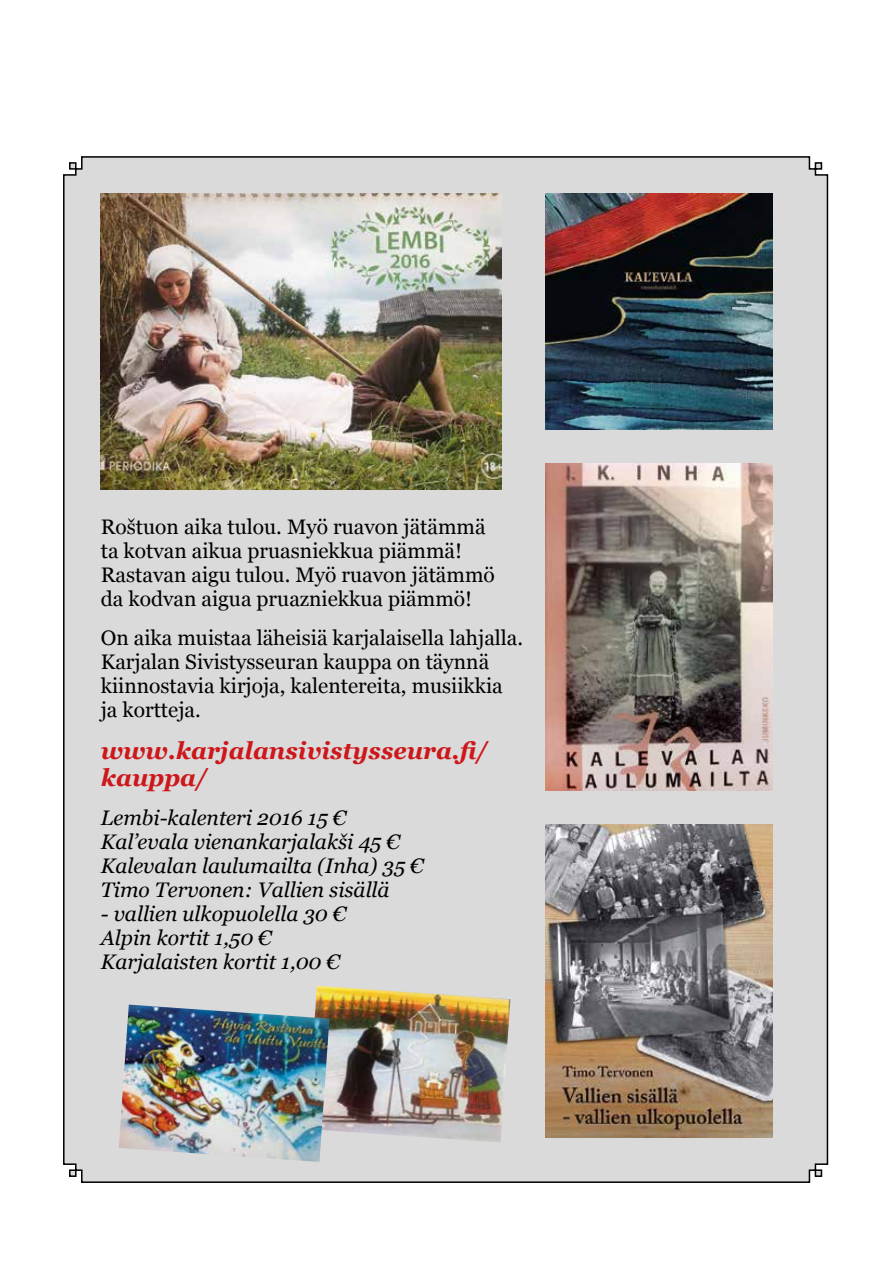
<style>
.page{position:relative;width:893px;height:1263px;background:#fff}
.page>*{position:absolute;margin:0;border:0;box-sizing:border-box;transform-origin:0 0}
.t1{font:italic 700 24px/27px "Georgia";color:#cd171a}
.t2{font:21px/24px "Georgia";color:#000}
.t3{font:italic 21px/24px "Georgia";color:#000}
</style>
<div class="page">
<div style="left:63px;top:156px;width:766px;height:1027px;background:#dadada"></div>
<img style="left:545px;top:825px;width:228px;height:312px">
<img style="left:307px;top:986px;width:203px;height:156px">
<img style="left:119px;top:1004px;width:210px;height:158px">
<img style="left:545px;top:194px;width:228px;height:235px">
<img style="left:101px;top:193px;width:400px;height:296px">
<img style="left:545px;top:463px;width:228px;height:327px">
<p class="t2" style="left:101px;top:515px;width:396px">Roštuon aika tulou. Myö ruavon jätämmä ta kotvan aikua pruasniekkua piämmä!<br>Rastavan aigu tulou. Myö ruavon jätämmö da kodvan aigua pruazniekkua piämmö!</p>
<p class="t2" style="left:101px;top:626px;width:424px">On aika muistaa läheisiä karjalaisella lahjalla.<br>Karjalan Sivistysseuran kauppa on täynnä kiinnostavia kirjoja, kalentereita, musiikkia ja kortteja.</p>
<p class="t1" style="left:101px;top:737px;width:389px">www.karjalansivistysseura.fi/ kauppa/</p>
<p class="t3" style="left:101px;top:806px;width:324px">Lembi-kalenteri 2016 15 €<br>Kal’evala vienankarjalakši 45 €<br>Kalevalan laulumailta (Inha) 35 €<br>Timo Tervonen: Vallien sisällä</p>
<p class="t3" style="left:101px;top:902px;width:247px">- vallien ulkopuolella 30 €<br>Alpin kortit 1,50 €<br>Karjalaisten kortit 1,00 €</p>
</div>
